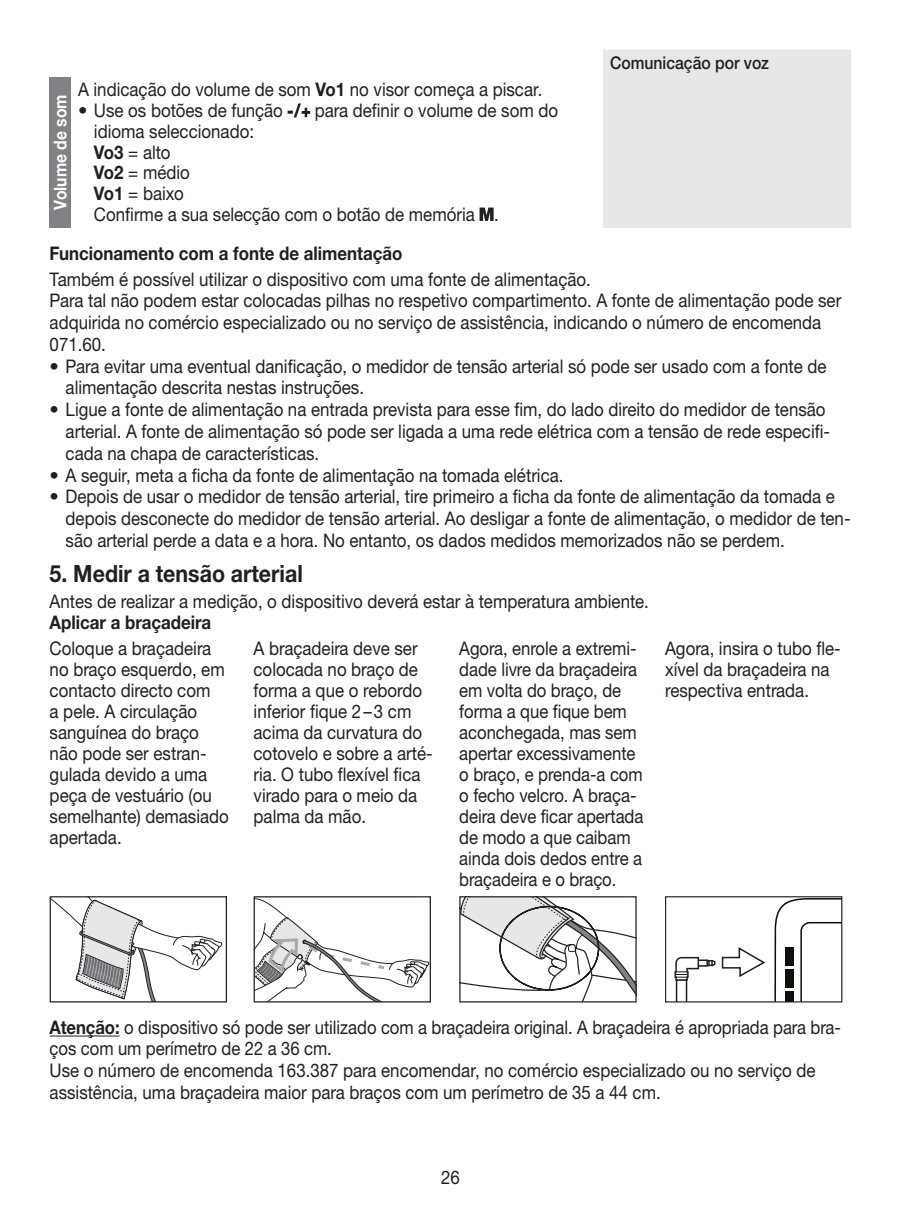
<style>
.page{position:relative;width:908px;height:1205px;background:#fff}
.page>*{position:absolute;margin:0;border:0;box-sizing:border-box;transform-origin:0 0}
.t1{font:700 23.75px "Helvetica Neue LTW1 G";color:#231f20;scale:.9 1}
.t2{font:18.75px/21px "Helvetica Neue LTW1 G";color:#231f20;scale:.9 1}
.t3{font:18.75px/21.8px "Helvetica Neue LTW1 G";color:#231f20}
.t4{font:18.75px/21px "Helvetica Neue LTW1 G";color:#231f20;scale:.89 1}
.t5{font:700 18.75px "Helvetica Neue LTW1 G";color:#231f20;scale:.9 1}
.t6{font:500 17.5px "Helvetica Neue LTW1 G";color:#231f20;scale:.9 1}
.t7{font:700 17.5px "Helvetica Neue LTW1 G";color:#fff;scale:.9 1}
.s1{font-weight:700}
</style>
<div class="page">
<hr style="left:50px;top:1035px;width:70px;height:1px;background:#231f20">
<div style="left:603px;top:50px;width:247px;height:178px;background:#e6e7e9"></div>
<div style="left:50px;top:77px;width:21px;height:151px;background:#808285"></div>
<svg style="left:287px;top:103px;width:23px;height:14px"></svg>
<svg style="left:479px;top:208px;width:14px;height:13px"></svg>
<svg style="left:52px;top:898px;width:171px;height:102px"></svg>
<div style="left:50px;top:896px;width:177px;height:106px;border:1px solid #231f20"></div>
<svg style="left:255px;top:898px;width:174px;height:102px"></svg>
<div style="left:253px;top:896px;width:178px;height:106px;border:1px solid #231f20"></div>
<svg style="left:461px;top:898px;width:173px;height:102px"></svg>
<div style="left:459px;top:896px;width:177px;height:106px;border:1px solid #231f20"></div>
<svg style="left:666px;top:898px;width:174px;height:102px"></svg>
<div style="left:664px;top:896px;width:178px;height:106px;border:1px solid #231f20"></div>
<p class="t6" style="left:609px;top:52px;width:178px">Comunicação por voz</p>
<p class="t2" style="left:78px;top:79px;width:517px">A indicação do volume de som <span class="s1">Vo1</span> no visor começa a piscar.</p>
<p class="t3" style="left:78px;top:99px;width:206px">• Use os botões de função</p>
<p class="t2" style="left:315px;top:100px;width:272px">para definir o volume de som do</p>
<p class="t2" style="left:94px;top:121px;width:451px">idioma seleccionado:<br><span class="s1">Vo3</span> = alto<br><span class="s1">Vo2</span> = médio<br><span class="s1">Vo1</span> = baixo<br>Confirme a sua selecção com o botão de memória .</p>
<p class="t5" style="left:50px;top:242px;width:393px">Funcionamento com a fonte de alimentação</p>
<p class="t2" style="left:50px;top:268px;width:880px;line-height:21.8px">Também é possível utilizar o dispositivo com uma fonte de alimentação.<br>Para tal não podem estar colocadas pilhas no respetivo compartimento. A fonte de alimentação pode ser adquirida no comércio especializado ou no serviço de assistência, indicando o número de encomenda 071.60.</p>
<p class="t3" style="left:66px;top:355px;width:762px;text-indent:-16px">• Para evitar uma eventual danificação, o medidor de tensão arterial só pode ser usado com a fonte de alimentação descrita nestas instruções.</p>
<p class="t3" style="left:66px;top:398px;width:765px;text-indent:-16px">• Ligue a fonte de alimentação na entrada prevista para esse fim, do lado direito do medidor de tensão arterial. A fonte de alimentação só pode ser ligada a uma rede elétrica com a tensão de rede especifi&shy;cada na chapa de características.</p>
<p class="t3" style="left:50px;top:464px;width:515px">• A seguir, meta a ficha da fonte de alimentação na tomada elétrica.</p>
<p class="t3" style="left:66px;top:485px;width:786px;text-indent:-16px">• Depois de usar o medidor de tensão arterial, tire primeiro a ficha da fonte de alimentação da tomada e depois desconecte do medidor de tensão arterial. Ao desligar a fonte de alimentação, o medidor de ten&shy;são arterial perde a data e a hora. No entanto, os dados medidos memorizados não se perdem.</p>
<p class="t1" style="left:50px;top:559px;width:283px">5. Medir a tensão arterial</p>
<p class="t2" style="left:50px;top:590px;width:667px">Antes de realizar a medição, o dispositivo deverá estar à temperatura ambiente.</p>
<p class="t5" style="left:50px;top:610px;width:181px">Aplicar a braçadeira</p>
<p class="t2" style="left:50px;top:637px;width:201px">Coloque a braçadeira no braço esquerdo, em contacto directo com<br>a pele. A circulação sanguínea do braço não pode ser estran&shy;gulada devido a uma peça de vestuário (ou semelhante) demasiado apertada.</p>
<p class="t2" style="left:253px;top:637px;width:200px">A braçadeira deve ser colocada no braço de forma a que o rebordo inferior fique 2–3 cm acima da curvatura do cotovelo e sobre a arté&shy;ria. O tubo flexível fica virado para o meio da palma da mão.</p>
<p class="t4" style="left:459px;top:637px;width:208px">Agora, enrole a extremi&shy;dade livre da braçadeira em volta do braço, de forma a que fique bem aconchegada, mas sem apertar excessivamente o braço, e prenda-a com o fecho velcro. A braça&shy;deira deve ficar apertada de modo a que caibam ainda dois dedos entre a braçadeira e o braço.</p>
<p class="t2" style="left:664px;top:637px;width:197px">Agora, insira o tubo fle&shy;xível da braçadeira na respectiva entrada.</p>
<p class="t7" style="left:49px;top:210px;width:130px;rotate:-90deg">Volume de som</p>
<p class="t4" style="left:50px;top:1016px;width:890px"><span class="s1">Atenção:</span> o dispositivo só pode ser utilizado com a braçadeira original. A braçadeira é apropriada para bra&shy;ços com um perímetro de 22 a 36 cm.<br>Use o número de encomenda 163.387 para encomendar, no comércio especializado ou no serviço de assistência, uma braçadeira maior para braços com um perímetro de 35 a 44 cm.</p>
<p class="t2" style="left:441px;top:1166px;width:22px">26</p>
</div>
